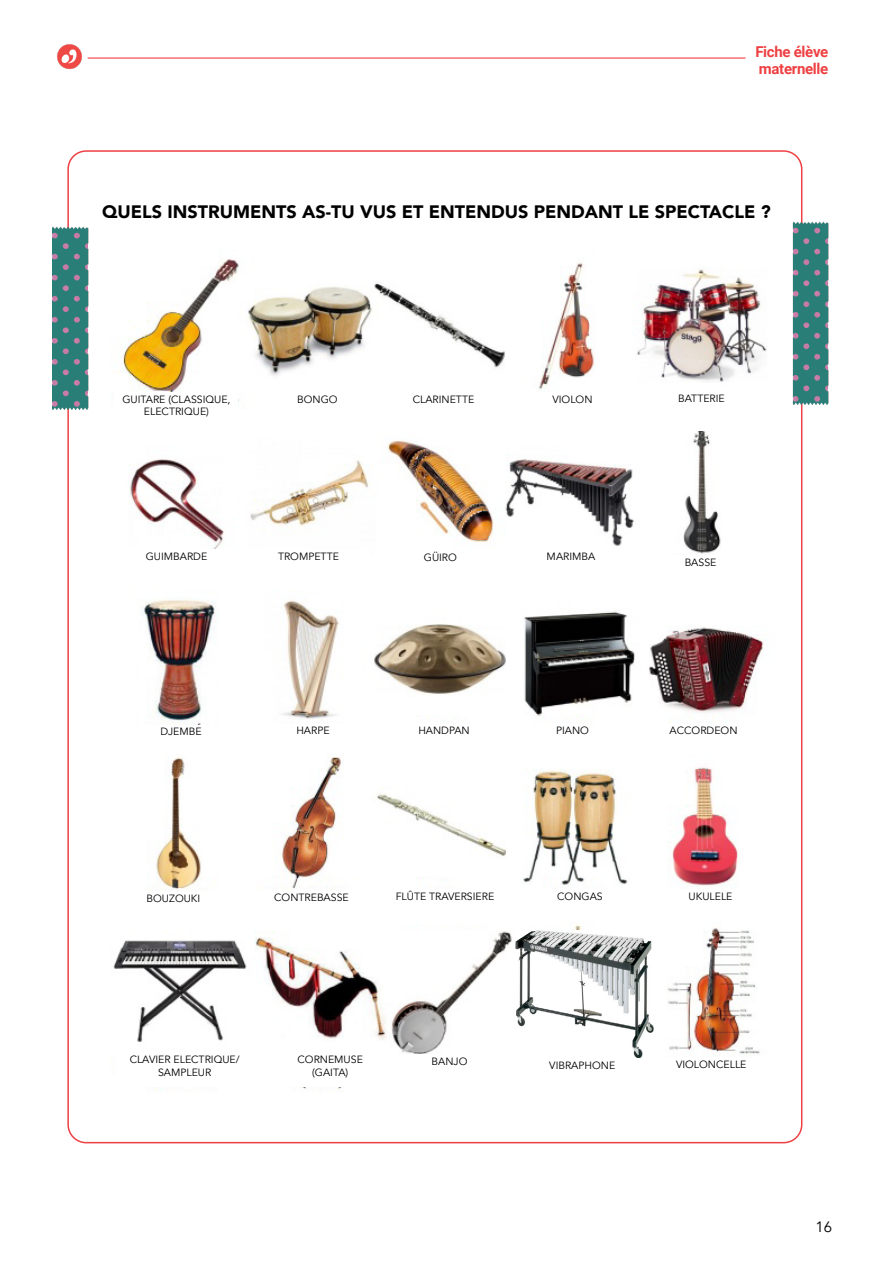
<style>
.page{position:relative;width:893px;height:1263px;background:#fff}
.page>*{position:absolute;margin:0;border:0;box-sizing:border-box;transform-origin:0 0}
.t1{font:900 18px "Avenir";color:#000}
.t2{font:700 15px "Roboto";letter-spacing:-.02em;color:#ee4043}
.t3{font:15px "Avenir";color:#000}
.t4{font:10.5px/12.6px "Avenir";color:#000;text-align:center}
</style>
<div class="page">
<img style="left:111px;top:259px;width:656px;height:831px">
<img style="left:513px;top:931px;width:147px;height:127px">
<hr style="left:88px;top:57px;width:657px;height:2px;background:#ee4043">
<img style="left:57px;top:44px;width:32px;height:26px">
<img style="left:52px;top:220px;width:37px;height:189px">
<img style="left:792px;top:216px;width:37px;height:189px">
<div style="left:533px;top:1058px;width:98px;height:23px;background:#fff"></div>
<div style="left:115px;top:392px;width:123px;height:39px;background:#fff"></div>
<div style="left:256px;top:392px;width:123px;height:39px;background:#fff"></div>
<div style="left:382px;top:392px;width:123px;height:39px;background:#fff"></div>
<div style="left:511px;top:392px;width:123px;height:39px;background:#fff"></div>
<div style="left:640px;top:392px;width:123px;height:39px;background:#fff"></div>
<div style="left:115px;top:550px;width:123px;height:39px;background:#fff"></div>
<div style="left:247px;top:550px;width:123px;height:39px;background:#fff"></div>
<div style="left:379px;top:550px;width:123px;height:39px;background:#fff"></div>
<div style="left:509px;top:550px;width:123px;height:39px;background:#fff"></div>
<div style="left:639px;top:555px;width:123px;height:39px;background:#fff"></div>
<div style="left:119px;top:725px;width:123px;height:28px;background:#fff"></div>
<div style="left:251px;top:724px;width:123px;height:28px;background:#fff"></div>
<div style="left:382px;top:724px;width:124px;height:28px;background:#fff"></div>
<div style="left:511px;top:724px;width:123px;height:28px;background:#fff"></div>
<div style="left:642px;top:724px;width:123px;height:28px;background:#fff"></div>
<div style="left:112px;top:891px;width:123px;height:29px;background:#fff"></div>
<div style="left:250px;top:890px;width:123px;height:29px;background:#fff"></div>
<div style="left:383px;top:889px;width:123px;height:34px;background:#fff"></div>
<div style="left:518px;top:889px;width:123px;height:28px;background:#fff"></div>
<div style="left:649px;top:889px;width:123px;height:28px;background:#fff"></div>
<div style="left:116px;top:1052px;width:137px;height:35px;background:#fff"></div>
<div style="left:262px;top:1052px;width:136px;height:35px;background:#fff"></div>
<div style="left:400px;top:1054px;width:99px;height:30px;background:#fff"></div>
<div style="left:662px;top:1058px;width:98px;height:22px;background:#fff"></div>
<h2 class="t2" style="left:755px;top:41px;width:74px">Fiche élève</h2>
<h2 class="t2" style="left:759px;top:58px;width:71px">maternelle</h2>
<h1 class="t1" style="left:102px;top:197px;width:670px">QUELS INSTRUMENTS AS-TU VUS ET ENTENDUS PENDANT LE SPECTACLE ?</h1>
<p class="t4" style="left:122px;top:393px;width:110px">GUITARE (CLASSIQUE,<br>ELECTRIQUE)</p>
<p class="t4" style="left:297px;top:393px;width:42px">BONGO</p>
<p class="t4" style="left:413px;top:393px;width:63px">CLARINETTE</p>
<p class="t4" style="left:552px;top:393px;width:42px">VIOLON</p>
<p class="t4" style="left:678px;top:393px;width:48px">BATTERIE</p>
<p class="t4" style="left:146px;top:551px;width:63px">GUIMBARDE</p>
<p class="t4" style="left:278px;top:551px;width:62px">TROMPETTE</p>
<p class="t4" style="left:424px;top:551px;width:35px">GÜIRO</p>
<p class="t4" style="left:547px;top:551px;width:50px">MARIMBA</p>
<p class="t4" style="left:685px;top:556px;width:33px">BASSE</p>
<p class="t4" style="left:160px;top:725px;width:43px">DJEMBE</p>
<p class="t4" style="left:296px;top:725px;width:35px">HARPE</p>
<p class="t4" style="left:418px;top:725px;width:53px">HANDPAN</p>
<p class="t4" style="left:556px;top:725px;width:34px">PIANO</p>
<p class="t4" style="left:670px;top:725px;width:69px">ACCORDEON</p>
<p class="t4" style="left:147px;top:892px;width:55px">BOUZOUKI</p>
<p class="t4" style="left:274px;top:891px;width:76px">CONTREBASSE</p>
<p class="t4" style="left:396px;top:890px;width:100px">FLÛTE TRAVERSIERE</p>
<p class="t4" style="left:557px;top:890px;width:47px">CONGAS</p>
<p class="t4" style="left:688px;top:890px;width:45px">UKULELE</p>
<p class="t4" style="left:130px;top:1053px;width:112px">CLAVIER ELECTRIQUE/<br>SAMPLEUR</p>
<p class="t4" style="left:298px;top:1053px;width:67px">CORNEMUSE (GAITA)</p>
<p class="t4" style="left:432px;top:1055px;width:37px">BANJO</p>
<p class="t4" style="left:676px;top:1058px;width:72px">VIOLONCELLE</p>
<p class="t4" style="left:549px;top:1059px;width:67px">VIBRAPHONE</p>
<h2 class="t3" style="left:815px;top:1217px;width:18px">16</h2>
</div>
